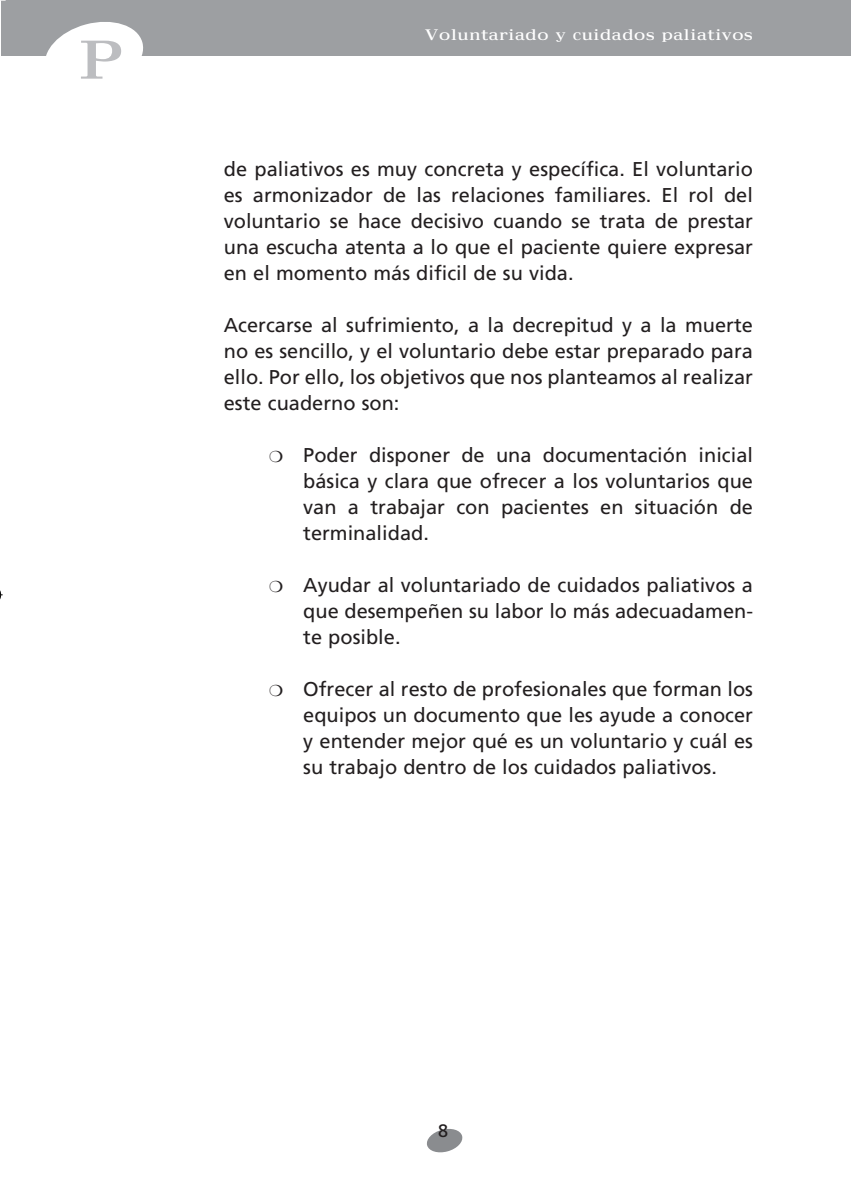
<style>
.page{position:relative;width:851px;height:1188px;background:#fff}
.page>*{position:absolute;margin:0;border:0;box-sizing:border-box;transform-origin:0 0}
.t1{font:50px "Maximus";color:#bcbdc0}
.t2{font:20px/26px "Frutiger";color:#231f20;text-align:justify}
.t3{font:18px "Frutiger";color:#231f20}
.t4{font:14px "Maximus";color:#fff}
</style>
<div class="page">
<div style="left:1px;top:0;width:850px;height:56px;background:#9d9fa2"></div>
<svg style="left:427px;top:1129px;width:36px;height:24px"></svg>
<svg style="left:46px;top:22px;width:97px;height:34px"></svg>
<svg style="left:0;top:590px;width:3px;height:10px"></svg>
<h1 class="t1" style="left:78px;top:21px;width:48px">P</h1>
<p class="t4" style="left:424px;top:24px;width:330px">voluntariado y cuidados paliativos</p>
<p class="t2" style="left:224px;top:155px;width:530px">de paliativos es muy concreta y específica. El voluntario es armonizador de las relaciones familiares. El rol del voluntario se hace decisivo cuando se trata de prestar una escucha atenta a lo que el paciente quiere expresar en el momento más dificil de su vida.</p>
<p class="t2" style="left:224px;top:311px;width:530px">Acercarse al sufrimiento, a la decrepitud y a la muerte no es sencillo, y el voluntario debe estar preparado para ello. Por ello, los objetivos que nos planteamos al realizar este cuaderno son:</p>
<p class="t2" style="left:303px;top:441px;width:451px">Poder disponer de una documentación inicial básica y clara que ofrecer a los voluntarios que van a trabajar con pacientes en situación de terminalidad.</p>
<p class="t2" style="left:303px;top:571px;width:451px">Ayudar al voluntariado de cuidados paliativos a que desempeñen su labor lo más adecuadamen&shy;te posible.</p>
<p class="t2" style="left:303px;top:675px;width:451px">Ofrecer al resto de profesionales que forman los equipos un documento que les ayude a conocer y entender mejor qué es un voluntario y cuál es su trabajo dentro de los cuidados paliativos.</p>
<p class="t3" style="left:438px;top:1120px;width:12px">8</p>
</div>
